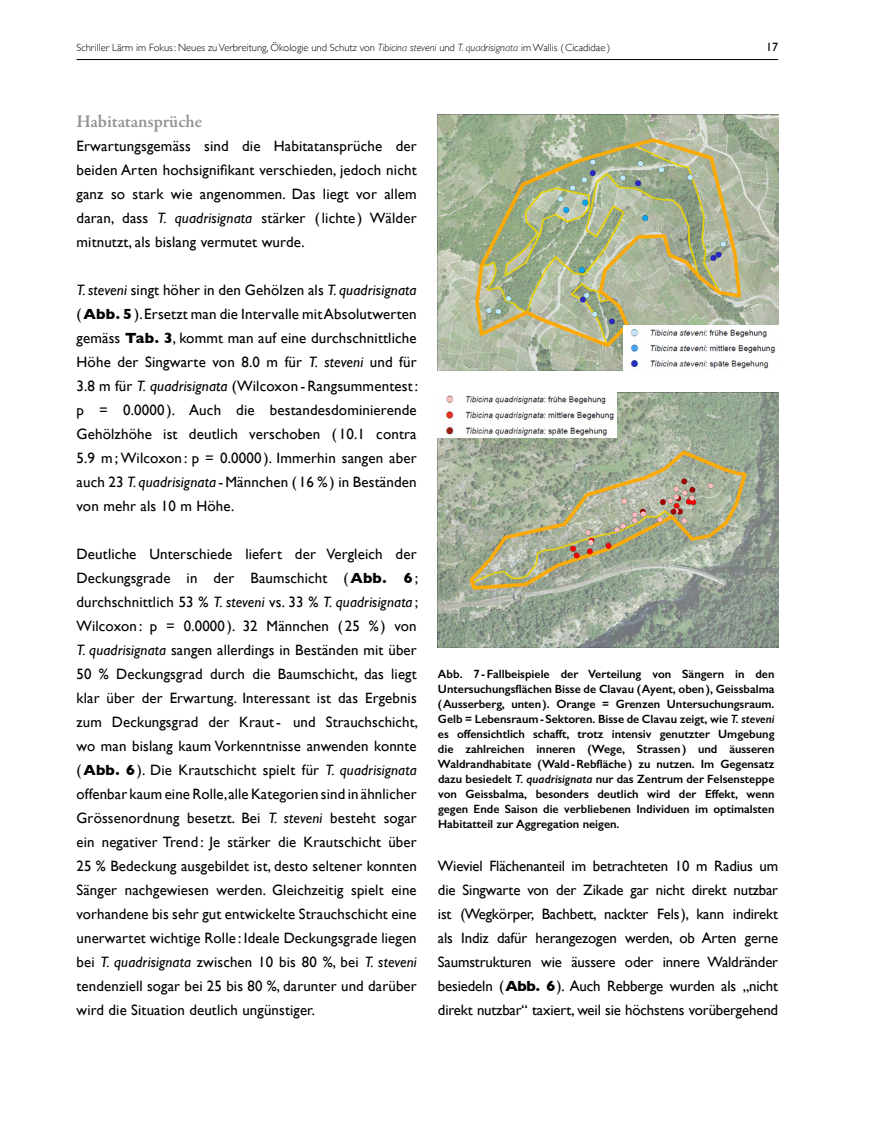
<style>
.page{position:relative;width:893px;height:1144px;background:#fff}
.page>*{position:absolute;margin:0;border:0;box-sizing:border-box;transform-origin:0 0}
.t1{font:600 18px "Garamond Premr Pro";letter-spacing:-.005em;color:#939393}
.t2{font:15px/24px "Gill Sans";letter-spacing:.01em;color:#000;text-align:justify}
.t3{font:600 12px/15px "Gill Sans";color:#000;text-align:justify}
.t4{font:12px "Gill Sans";color:#000}
.t5{font:300 10.5px "Gill Sans";color:#000}
.s1{font-style:italic}
.s2{font-weight:700}
</style>
<div class="page">
<hr style="left:77px;top:59px;width:701px;height:1px;background:#000">
<img style="left:438px;top:392px;width:340px;height:256px">
<img style="left:438px;top:115px;width:340px;height:255px">
<img style="left:624px;top:325px;width:154px;height:45px">
<img style="left:438px;top:392px;width:178px;height:45px">
<p class="t5" style="left:77px;top:40px;width:535px">Schriller Lärm im Fokus: Neues zu Verbreitung, Ökologie und Schutz von <span class="s1">Tibicina steveni</span> und <span class="s1">T. quadrisignata</span> im Wallis (Cicadidae )</p>
<p class="t4" style="left:766px;top:40px;width:13px">17</p>
<p class="t1" style="left:77px;top:110px;width:127px">Habitatansprüche</p>
<p class="t2" style="left:77px;top:134px;width:342px">Erwartungsgemäss sind die Habitatansprüche der beiden Arten hochsignifikant verschieden, jedoch nicht ganz so stark wie angenommen. Das liegt vor allem daran, dass <span class="s1">T. quadrisignata</span> stärker (lichte ) Wälder mitnutzt, als bislang vermutet wurde.</p>
<p class="t2" style="left:77px;top:278px;width:343px"><span class="s1">T.steveni</span> singt höher in den Gehölzen als <span class="s1">T. quadrisignata </span>( <span class="s2">Abb. 5</span>). Ersetzt man die Intervalle mit Absolutwerten gemäss <span class="s2">Tab. 3</span>, kommt man auf eine durchschnittliche Höhe der Singwarte von 8.0 m für <span class="s1">T. steveni</span> und für 3.8 m für <span class="s1">T. quadrisignata</span> (Wilcoxon -Rangsummentest: p = 0.0000 ). Auch die bestandesdominierende Gehölzhöhe ist deutlich verschoben ( 10.1 contra 5.9 m; Wilcoxon : p = 0.0000 ). Immerhin sangen aber auch 23 <span class="s1">T. quadrisignata</span> -Männchen ( 16 %) in Beständen von mehr als 10 m Höhe.</p>
<p class="t2" style="left:77px;top:542px;width:343px">Deutliche Unterschiede liefert der Vergleich der Deckungsgrade in der Baumschicht ( <span class="s2">Abb. 6</span>; durchschnittlich 53 % <span class="s1">T. steveni</span> vs. 33 % <span class="s1">T. quadrisignata</span> ; Wilcoxon : p = 0.0000 ). 32 Männchen ( 25 %) von <span class="s1">T. quadrisignata</span> sangen allerdings in Beständen mit über 50 % Deckungsgrad durch die Baumschicht, das liegt klar über der Erwartung. Interessant ist das Ergebnis zum Deckungsgrad der Kraut- und Strauchschicht, wo man bislang kaum Vorkenntnisse anwenden konnte ( <span class="s2">Abb. 6</span>). Die Krautschicht spielt für <span class="s1">T. quadrisignata </span>offenbar kaum eine Rolle,alle Kategorien sind in ähnlicher Grössenordnung besetzt. Bei <span class="s1">T. steveni</span> besteht sogar ein negativer Trend : Je stärker die Krautschicht über 25 % Bedeckung ausgebildet ist, desto seltener konnten Sänger nachgewiesen werden. Gleichzeitig spielt eine vorhandene bis sehr gut entwickelte Strauchschicht eine unerwartet wichtige Rolle : Ideale Deckungsgrade liegen bei <span class="s1">T. quadrisignata</span> zwischen 10 bis 80 %, bei <span class="s1">T. steveni </span>tendenziell sogar bei 25 bis 80 %, darunter und darüber wird die Situation deutlich ungünstiger.</p>
<p class="t3" style="left:438px;top:666px;width:338px">Abb. 7-Fallbeispiele der Verteilung von Sängern in den Untersuchungsflächen Bisse de Clavau (Ayent, oben), Geissbalma (Ausserberg, unten). Orange = Grenzen Untersuchungsraum.<br>Gelb = Lebensraum-Sektoren. Bisse de Clavau zeigt, wie <span class="s1">T. steveni </span>es offensichtlich schafft, trotz intensiv genutzter Umgebung die zahlreichen inneren (Wege, Strassen) und äusseren Waldrandhabitate (Wald-Rebfläche) zu nutzen. Im Gegensatz dazu besiedelt <span class="s1">T. quadrisignata</span> nur das Zentrum der Felsensteppe von Geissbalma, besonders deutlich wird der Effekt, wenn gegen Ende Saison die verbliebenen Individuen im optimalsten Habitatteil zur Aggregation neigen.</p>
<p class="t2" style="left:438px;top:854px;width:342px">Wieviel Flächenanteil im betrachteten 10 m Radius um die Singwarte von der Zikade gar nicht direkt nutzbar ist (Wegkörper, Bachbett, nackter Fels), kann indirekt als Indiz dafür herangezogen werden, ob Arten gerne Saumstrukturen wie äussere oder innere Waldränder besiedeln (<span class="s2">Abb. 6</span>). Auch Rebberge wurden als „nicht direkt nutzbar“ taxiert, weil sie höchstens vorübergehend</p>
</div>
